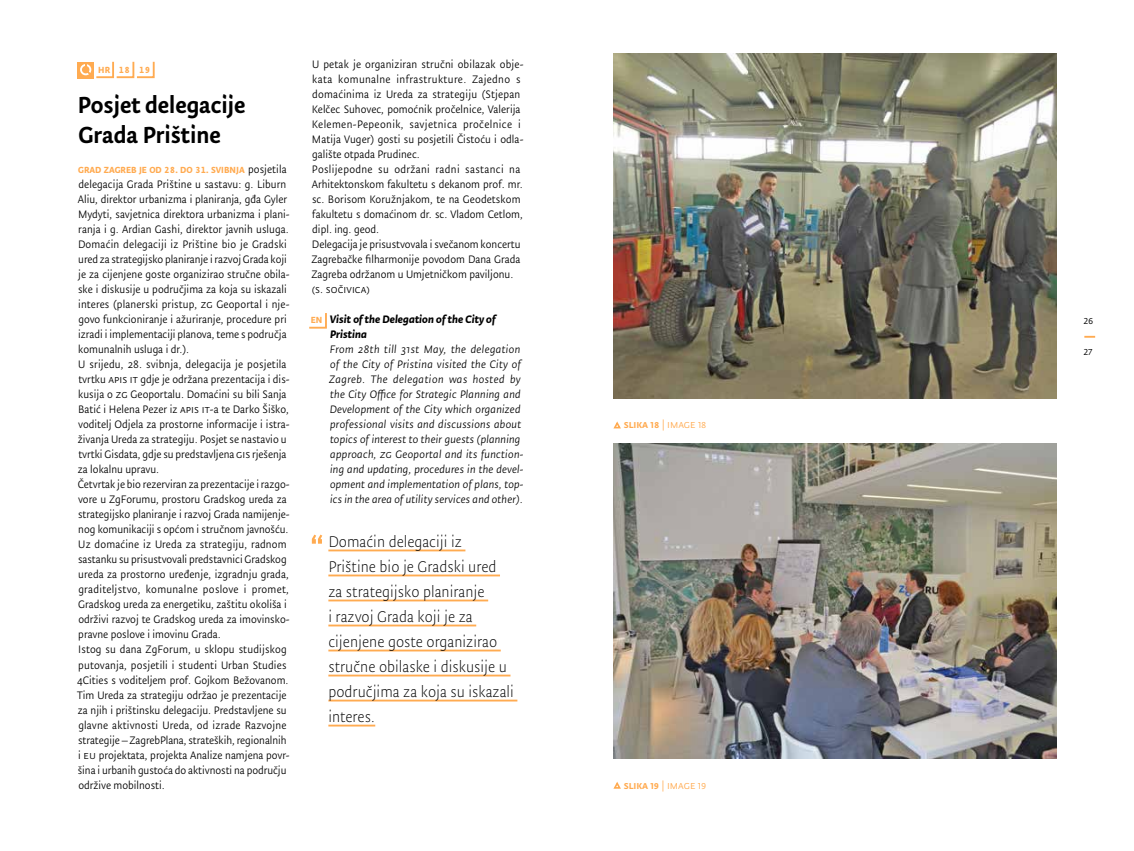
<style>
.page{position:relative;width:1134px;height:851px;background:#fff}
.page>*{position:absolute;margin:0;border:0;box-sizing:border-box;transform-origin:0 0}
.t1{font:500 26.25px/30px "Tempera Pro";letter-spacing:-.005em;color:#000}
.t2{font:300 17.5px/25px "Tempera Pro";color:#000}
.t3{font:12.25px/15px "Tempera Pro Normal";color:#000}
.t4{font:italic 12.25px/15px "Tempera Pro Normal";letter-spacing:.01em;color:#000}
.t5{font:italic 700 12.25px/15px "Tempera Pro";color:#000}
.t6{font:12.25px "Tempera Pro Normal";letter-spacing:-.01em;color:#ffab51}
.t7{font:700 10px "Tempera Pro";letter-spacing:.005em;color:#ffab51}
.s1{font-family:"Tempera Pro Normal";font-weight:400;font-size:12.25px;color:#000}
.s2{font-family:"Tempera Pro";font-weight:500}
</style>
<div class="page">
<div style="left:78px;top:62px;width:16px;height:16px;background:#ffab51"></div>
<div style="left:80px;top:64px;width:11px;height:11px;background:#ffab51;border:2px solid #fff;border-radius:50%"></div>
<svg style="left:85px;top:61px;width:70px;height:18px"></svg>
<svg style="left:309px;top:313px;width:18px;height:16px"></svg>
<img style="left:613px;top:53px;width:443px;height:345px">
<img style="left:613px;top:443px;width:443px;height:315px">
<hr style="left:328px;top:549px;width:137px;height:2px;background:#ffab51">
<hr style="left:328px;top:574px;width:172px;height:2px;background:#ffab51">
<hr style="left:328px;top:599px;width:160px;height:2px;background:#ffab51">
<hr style="left:328px;top:624px;width:148px;height:2px;background:#ffab51">
<hr style="left:328px;top:649px;width:173px;height:2px;background:#ffab51">
<hr style="left:328px;top:674px;width:182px;height:2px;background:#ffab51">
<hr style="left:328px;top:699px;width:189px;height:2px;background:#ffab51">
<hr style="left:328px;top:724px;width:47px;height:2px;background:#ffab51">
<svg style="left:312px;top:534px;width:10px;height:9px"></svg>
<svg style="left:613px;top:421px;width:8px;height:8px"></svg>
<svg style="left:613px;top:782px;width:8px;height:7px"></svg>
<p class="t7" style="left:98px;top:64px;width:54px">HR 18 19</p>
<p class="t3" style="left:311px;top:57px;width:214px">U petak je organiziran stručni obilazak obje&shy;kata komunalne infrastrukture. Zajedno s domaćinima iz Ureda za strategiju (Stjepan Kelčec Suhovec, pomoćnik pročelnice, Valerija Kelemen-Pepeonik, savjetnica pročelnice i Matija Vuger) gosti su posjetili Čistoću i odla&shy;galište otpada Prudinec.<br>Poslijepodne su održani radni sastanci na Arhitektonskom fakultetu s dekanom prof. mr. sc. Borisom Koružnjakom, te na Geodetskom fakultetu s domaćinom dr. sc. Vladom Cetlom, dipl. ing. geod.<br>Delegacija je prisustvovala i svečanom koncertu Zagrebačke filharmonije povodom Dana Grada Zagreba održanom u Umjetničkom paviljonu. (S. Sočivica)</p>
<p class="t5" style="left:330px;top:312px;width:167px">Visit of the Delegation of the City of<br>Pristina</p>
<p class="t4" style="left:329px;top:342px;width:196px">From 28th till 31st May, the delegation of the City of Pristina visited the City of Zagreb. The delegation was hosted by the City Office for Strategic Planning and Development of the City which organized professional visits and discussions about topics of interest to their guests (planning approach, ZG Geoportal and its function&shy;ing and updating, procedures in the devel&shy;opment and implementation of plans, top&shy;ics in the area of utility services and other).</p>
<h1 class="t1" style="left:78px;top:90px;width:169px">Posjet delegacije<br>Grada Prištine</h1>
<p class="t7" style="left:78px;top:164px;width:210px">GRAD ZAGREB JE OD 28. DO 31. SVIBNJA <span class="s1">posjetila</span></p>
<p class="t3" style="left:77px;top:177px;width:214px">delegacija Grada Prištine u sastavu: g. Liburn Aliu, direktor urbanizma i planiranja, gđa Gyler Mydyti, savjetnica direktora urbanizma i plani&shy;ranja i g. Ardian Gashi, direktor javnih usluga.<br>Domaćin delegaciji iz Prištine bio je Gradski ured za strategijsko planiranje i razvoj Grada koji je za cijenjene goste organizirao stručne obila&shy;ske i diskusije u područjima za koja su iskazali interes (planerski pristup, ZG Geoportal i nje&shy;govo funkcioniranje i ažuriranje, procedure pri izradi i implementaciji planova, teme s područja komunalnih usluga i dr.).<br>U srijedu, 28. svibnja, delegacija je posjetila tvrtku APIS IT gdje je održana prezentacija i dis&shy;kusija o ZG Geoportalu. Domaćini su bili Sanja Batić i Helena Pezer iz APIS IT-a te Darko Šiško, voditelj Odjela za prostorne informacije i istra&shy;živanja Ureda za strategiju. Posjet se nastavio u tvrtki Gisdata, gdje su predstavljena GIS rješenja za lokalnu upravu.<br>Četvrtak je bio rezerviran za prezentacije i razgo&shy;vore u ZgForumu, prostoru Gradskog ureda za strategijsko planiranje i razvoj Grada namijenje&shy;nog komunikaciji s općom i stručnom javnošću.<br>Uz domaćine iz Ureda za strategiju, radnom sastanku su prisustvovali predstavnici Gradskog ureda za prostorno uređenje, izgradnju grada, graditeljstvo, komunalne poslove i promet, Gradskog ureda za energetiku, zaštitu okoliša i održivi razvoj te Gradskog ureda za imovinsko&shy;pravne poslove i imovinu Grada.<br>Istog su dana ZgForum, u sklopu studijskog putovanja, posjetili i studenti Urban Studies 4Cities s voditeljem prof. Gojkom Bežovanom.<br>Tim Ureda za strategiju održao je prezentacije za njih i prištinsku delegaciju. Predstavljene su glavne aktivnosti Ureda, od izrade Razvojne strategije – ZagrebPlana, strateških, regionalnih i EU projektata, projekta Analize namjena povr&shy;šina i urbanih gustoća do aktivnosti na području održive mobilnosti.</p>
<p class="t7" style="left:311px;top:314px;width:13px">EN</p>
<h2 class="t2" style="left:328px;top:529px;width:187px">Domaćin delegaciji iz<br>Prištine bio je Gradski ured za strategijsko planiranje<br>i razvoj Grada koji je za cijenjene goste organizirao stručne obilaske i diskusije u područjima za koja su iskazali interes.</h2>
<p class="t6" style="left:624px;top:418px;width:84px"><span class="s2">slika 18</span> | image 18</p>
<p class="t6" style="left:624px;top:778px;width:84px"><span class="s2">slika 19</span> | image 19</p>
<p class="t3" style="left:1083px;top:313px;width:12px">26</p>
<p class="t3" style="left:1083px;top:343px;width:11px">27</p>
</div>
